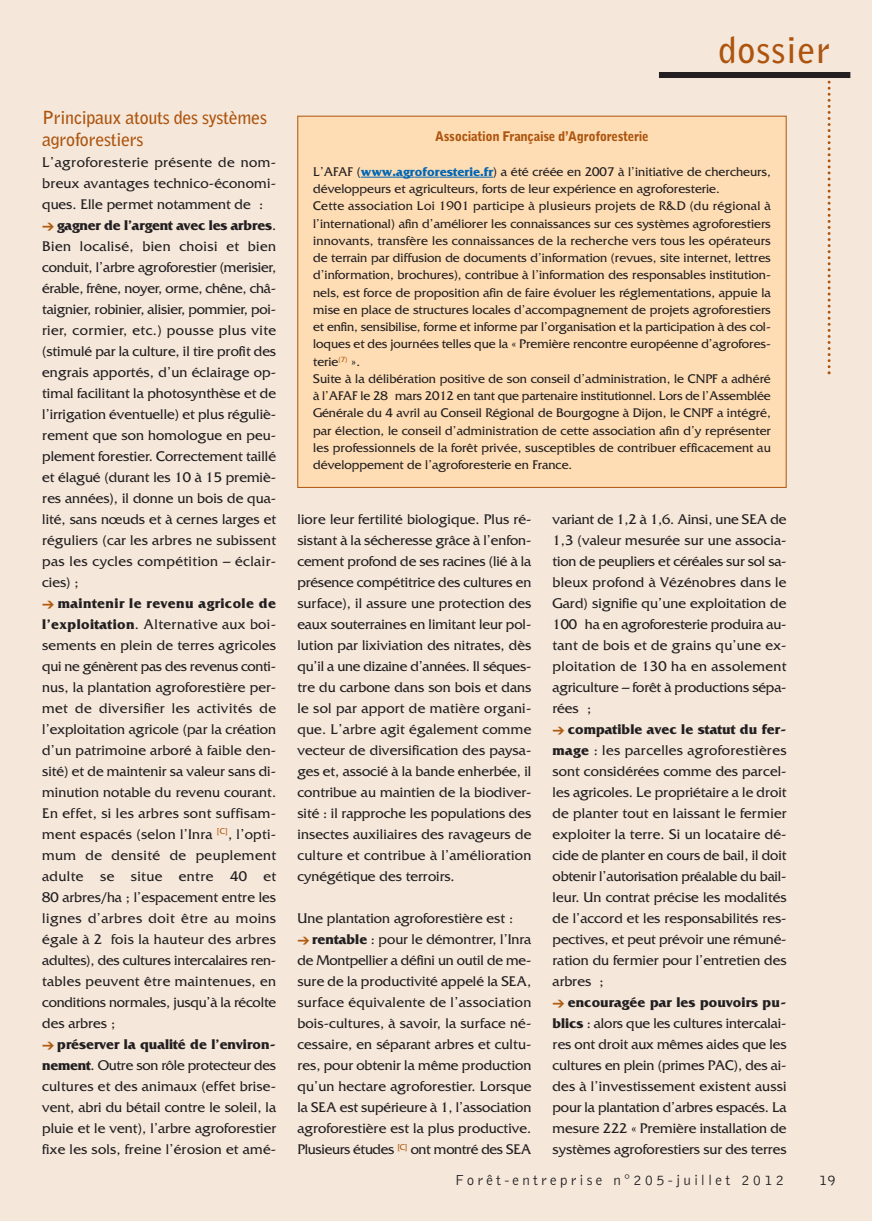
<style>
.page{position:relative;width:872px;height:1221px;background:#fff}
.page>*{position:absolute;margin:0;border:0;box-sizing:border-box;transform-origin:0 0}
.t1{font:700 36px "Bell Gothic";letter-spacing:.03em;color:#ad550f}
.t2{font:700 18px/21px "Bell Gothic";letter-spacing:-.015em;color:#ad550f}
.t3{font:300 15px "Bell Gothic";letter-spacing:.21em;color:#231f20}
.t4{font:14.7px/21px "Friz Quadrata";color:#231f20;text-align:justify}
.t5{font:13.2px/17.2px "Friz Quadrata";color:#231f20}
.t6{font:900 13.2px "Bell Gothic";letter-spacing:-.03em;color:#ad550f}
.s1{color:#b15b10}
.s2{font-weight:700}
.s3{font-weight:700;color:#0167b4}
</style>
<div class="page">
<div style="left:0;top:0;width:872px;height:1220px;background:#f5e8db"></div>
<svg style="left:827px;top:80px;width:3px;height:294px"></svg>
<div style="left:659px;top:72px;width:191px;height:6px;background:#231f20"></div>
<div style="left:298px;top:116px;width:488px;height:371px;background:#feddb4"></div>
<hr style="left:361px;top:177px;width:54px;height:1px;background:#0167b4">
<svg style="left:415px;top:177px;width:24px;height:1px"></svg>
<hr style="left:440px;top:177px;width:53px;height:1px;background:#0167b4">
<p class="t2" style="left:42px;top:109px;width:226px">Principaux atouts des systèmes agroforestiers</p>
<p class="t4" style="left:42px;top:153px;width:235px">L’agroforesterie présente de nom&shy;breux avantages technico-économi&shy;ques. Elle permet notamment de :</p>
<p class="t4" style="left:42px;top:216px;width:235px"><span class="s1">➔</span> <span class="s2">gagner de l’argent avec les arbres</span>.<br>Bien localisé, bien choisi et bien conduit, l’arbre agroforestier (merisier, érable, frêne, noyer, orme, chêne, châ&shy;taignier, robinier, alisier, pommier, poi&shy;rier, cormier, etc.) pousse plus vite (stimulé par la culture, il tire profit des engrais apportés, d’un éclairage op&shy;timal facilitant la photosynthèse et de l’irrigation éventuelle) et plus réguliè&shy;rement que son homologue en peu&shy;plement forestier. Correctement taillé et élagué (durant les 10 à 15 premiè&shy;res années), il donne un bois de qua&shy;lité, sans nœuds et à cernes larges et réguliers (car les arbres ne subissent pas les cycles compétition – éclair&shy;cies) ;</p>
<p class="t4" style="left:42px;top:594px;width:235px"><span class="s1">➔</span> <span class="s2">maintenir le revenu agricole de l’exploitation</span>. Alternative aux boi&shy;sements en plein de terres agricoles qui ne génèrent pas des revenus conti&shy;nus, la plantation agroforestière per&shy;met de diversifier les activités de l’exploitation agricole (par la création d’un patrimoine arboré à faible den&shy;sité) et de maintenir sa valeur sans di&shy;minution notable du revenu courant.<br>En effet, si les arbres sont suffisam&shy;ment espacés (selon l’Inra <sup>[C]</sup>, l’opti&shy;mum de densité de peuplement adulte se situe entre 40 et 80 arbres/ha ; l’espacement entre les lignes d’arbres doit être au moins égale à 2 fois la hauteur des arbres adultes), des cultures intercalaires ren&shy;tables peuvent être maintenues, en conditions normales, jusqu’à la récolte des arbres ;</p>
<p class="t4" style="left:42px;top:1035px;width:235px"><span class="s1">➔</span> <span class="s2">préserver la qualité de l’environ&shy;nement</span>. Outre son rôle protecteur des cultures et des animaux (effet brise&shy;vent, abri du bétail contre le soleil, la pluie et le vent), l’arbre agroforestier fixe les sols, freine l’érosion et amé-</p>
<h1 class="t1" style="left:718px;top:36px;width:114px">dossier</h1>
<p class="t6" style="left:435px;top:132px;width:215px">Association Française d’Agroforesterie</p>
<p class="t5" style="left:313px;top:164px;width:459px">L’AFAF (<span class="s3">www.agroforesterie.fr</span>) a été créée en 2007 à l’initiative de chercheurs, développeurs et agriculteurs, forts de leur expérience en agroforesterie.<br>Cette association Loi 1901 participe à plusieurs projets de R&amp;D (du régional à l’international) afin d’améliorer les connaissances sur ces systèmes agroforestiers innovants, transfère les connaissances de la recherche vers tous les opérateurs de terrain par diffusion de documents d’information (revues, site internet, lettres d’information, brochures), contribue à l’information des responsables institution&shy;nels, est force de proposition afin de faire évoluer les réglementations, appuie la mise en place de structures locales d’accompagnement de projets agroforestiers et enfin, sensibilise, forme et informe par l’organisation et la participation à des col&shy;loques et des journées telles que la « Première rencontre européenne d’agrofores&shy;terie<sup>(7)</sup> ».<br>Suite à la délibération positive de son conseil d’administration, le CNPF a adhéré à l’AFAF le 28 mars 2012 en tant que partenaire institutionnel. Lors de l’Assemblée Générale du 4 avril au Conseil Régional de Bourgogne à Dijon, le CNPF a intégré, par élection, le conseil d’administration de cette association afin d’y représenter les professionnels de la forêt privée, susceptibles de contribuer efficacement au développement de l’agroforesterie en France.</p>
<p class="t4" style="left:552px;top:510px;width:235px">variant de 1,2 à 1,6. Ainsi, une SEA de 1,3 (valeur mesurée sur une associa&shy;tion de peupliers et céréales sur sol sa&shy;bleux profond à Vézénobres dans le Gard) signifie qu’une exploitation de 100 ha en agroforesterie produira au&shy;tant de bois et de grains qu’une ex&shy;ploitation de 130 ha en assolement agriculture – forêt à productions sépa&shy;rées ;</p>
<p class="t4" style="left:552px;top:720px;width:235px"><span class="s1">➔</span> <span class="s2">compatible avec le statut du fer&shy;mage</span> : les parcelles agroforestières sont considérées comme des parcel&shy;les agricoles. Le propriétaire a le droit de planter tout en laissant le fermier exploiter la terre. Si un locataire dé&shy;cide de planter en cours de bail, il doit obtenir l’autorisation préalable du bail&shy;leur. Un contrat précise les modalités de l’accord et les responsabilités res&shy;pectives, et peut prévoir une rémuné&shy;ration du fermier pour l’entretien des arbres ;</p>
<p class="t4" style="left:552px;top:993px;width:235px"><span class="s1">➔</span> <span class="s2">encouragée par les pouvoirs pu&shy;blics</span> : alors que les cultures intercalai&shy;res ont droit aux mêmes aides que les cultures en plein (primes PAC), des ai&shy;des à l’investissement existent aussi pour la plantation d’arbres espacés. La mesure 222 « Première installation de systèmes agroforestiers sur des terres</p>
<p class="t3" style="left:455px;top:1174px;width:331px">Forêt-entreprise n°205-juillet 2012</p>
<p class="t4" style="left:297px;top:510px;width:235px">liore leur fertilité biologique. Plus ré&shy;sistant à la sécheresse grâce à l’enfon&shy;cement profond de ses racines (lié à la présence compétitrice des cultures en surface), il assure une protection des eaux souterraines en limitant leur pol&shy;lution par lixiviation des nitrates, dès qu’il a une dizaine d’années. Il séques&shy;tre du carbone dans son bois et dans le sol par apport de matière organi&shy;que. L’arbre agit également comme vecteur de diversification des paysa&shy;ges et, associé à la bande enherbée, il contribue au maintien de la biodiver&shy;sité : il rapproche les populations des insectes auxiliaires des ravageurs de culture et contribue à l’amélioration cynégétique des terroirs.</p>
<p class="t4" style="left:297px;top:909px;width:217px">Une plantation agroforestière est :</p>
<p class="t4" style="left:297px;top:930px;width:235px"><span class="s1">➔</span> <span class="s2">rentable</span> : pour le démontrer, l’Inra de Montpellier a défini un outil de me&shy;sure de la productivité appelé la SEA, surface équivalente de l’association bois-cultures, à savoir, la surface né&shy;cessaire, en séparant arbres et cultu&shy;res, pour obtenir la même production qu’un hectare agroforestier. Lorsque la SEA est supérieure à 1, l’association agroforestière est la plus productive.<br>Plusieurs études <sup>[C]</sup> ont montré des SEA</p>
<p class="t3" style="left:819px;top:1173px;width:18px">19</p>
</div>
